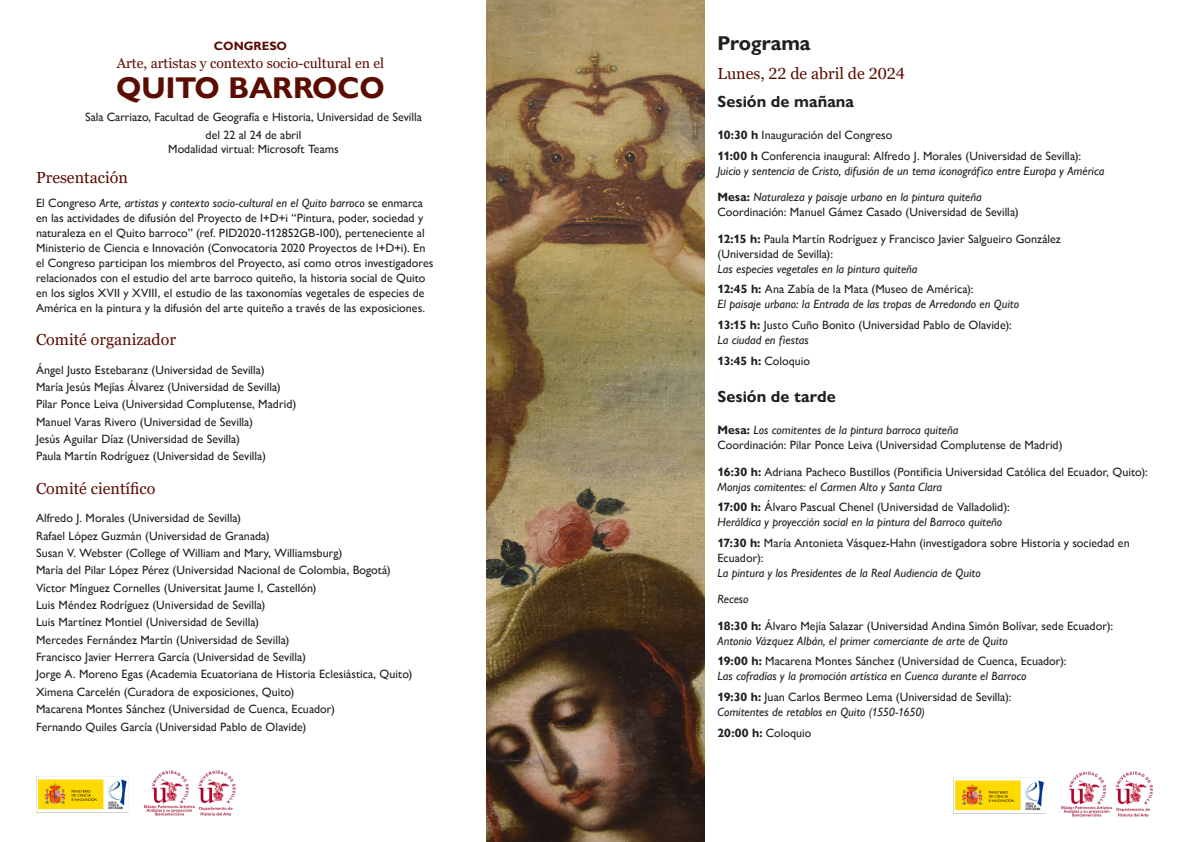
<style>
.page{position:relative;width:1191px;height:842px;background:#fff}
.page>*{position:absolute;margin:0;border:0;box-sizing:border-box;transform-origin:0 0}
.t1{font:700 30px "Gill Sans Nova";color:#5b0d02}
.t2{font:700 20px "Gill Sans Nova";color:#231f20}
.t3{font:16px "Georgia Pro";color:#5b0d02}
.t4{font:700 16px "Gill Sans Nova";color:#231f20}
.t5{font:14px "Georgia Pro";color:#5b0d02}
.t6{font:12px/15px "Gill Sans Nova";color:#231f20}
.t7{font:italic 12px "Gill Sans Nova";letter-spacing:-.005em;color:#231f20}
.t8{font:700 12px "Gill Sans";color:#5b0d02}
.s1{font-style:italic}
.s2{font-weight:700}
.s3{font-weight:700;font-style:normal}
</style>
<div class="page">
<img style="left:36px;top:0;width:451px;height:824px">
<img style="left:953px;top:771px;width:200px;height:46px">
<img style="left:487px;top:0;width:217px;height:842px">
<p class="t8" style="left:214px;top:38px;width:75px">CONGRESO</p>
<p class="t5" style="left:117px;top:55px;width:269px">Arte, artistas y contexto socio-cultural en el</p>
<p class="t1" style="left:116px;top:70px;width:270px">QUITO BARROCO</p>
<p class="t6" style="left:85px;top:109px;width:338px">Sala Carriazo, Facultad de Geografía e Historia, Universidad de Sevilla</p>
<p class="t3" style="left:36px;top:169px;width:93px">Presentación</p>
<p class="t6" style="left:205px;top:127px;width:97px">del 22 al 24 de abril</p>
<p class="t6" style="left:168px;top:142px;width:172px">Modalidad virtual: Microsoft Teams</p>
<p class="t6" style="left:36px;top:196px;width:399px">El Congreso <span class="s1">Arte, artistas y contexto socio-cultural en el Quito barroco</span> se enmarca en las actividades de difusión del Proyecto de I+D+i “Pintura, poder, sociedad y naturaleza en el Quito barroco” (ref. PID2020-112852GB-I00), perteneciente al Ministerio de Ciencia e Innovación (Convocatoria 2020 Proyectos de I+D+i). En el Congreso participan los miembros del Proyecto, así como otros investigadores relacionados con el estudio del arte barroco quiteño, la historia social de Quito en los siglos XVII y XVIII, el estudio de las taxonomías vegetales de especies de América en la pintura y la difusión del arte quiteño a través de las exposiciones.</p>
<p class="t3" style="left:36px;top:331px;width:141px">Comité organizador</p>
<p class="t6" style="left:36px;top:362px;width:230px">Ángel Justo Estebaranz (Universidad de Sevilla)</p>
<p class="t6" style="left:36px;top:379px;width:246px">María Jesús Mejías Álvarez (Universidad de Sevilla)</p>
<p class="t6" style="left:36px;top:397px;width:262px">Pilar Ponce Leiva (Universidad Complutense, Madrid)</p>
<p class="t6" style="left:36px;top:414px;width:218px">Manuel Varas Rivero (Universidad de Sevilla)</p>
<p class="t6" style="left:36px;top:431px;width:205px">Jesús Aguilar Díaz (Universidad de Sevilla)</p>
<p class="t6" style="left:36px;top:449px;width:231px">Paula Martín Rodríguez (Universidad de Sevilla)</p>
<p class="t3" style="left:36px;top:479px;width:121px">Comité científico</p>
<p class="t6" style="left:36px;top:511px;width:207px">Alfredo J. Morales (Universidad de Sevilla)</p>
<p class="t6" style="left:36px;top:528px;width:235px">Rafael López Guzmán (Universidad de Granada)</p>
<p class="t6" style="left:36px;top:546px;width:308px">Susan V. Webster (College of William and Mary, Williamsburg)</p>
<p class="t6" style="left:36px;top:563px;width:356px">María del Pilar López Pérez (Universidad Nacional de Colombia, Bogotá)</p>
<p class="t6" style="left:36px;top:580px;width:282px">Víctor Mínguez Cornelles (Universitat Jaume I, Castellón)</p>
<p class="t6" style="left:36px;top:598px;width:231px">Luis Méndez Rodríguez (Universidad de Sevilla)</p>
<p class="t6" style="left:36px;top:615px;width:224px">Luis Martínez Montiel (Universidad de Sevilla)</p>
<p class="t6" style="left:36px;top:632px;width:255px">Mercedes Fernández Martín (Universidad de Sevilla)</p>
<p class="t6" style="left:36px;top:650px;width:271px">Francisco Javier Herrera García (Universidad de Sevilla)</p>
<p class="t6" style="left:36px;top:667px;width:378px">Jorge A. Moreno Egas (Academia Ecuatoriana de Historia Eclesiástica, Quito)</p>
<p class="t6" style="left:36px;top:684px;width:260px">Ximena Carcelén (Curadora de exposiciones, Quito)</p>
<p class="t6" style="left:36px;top:702px;width:300px">Macarena Montes Sánchez (Universidad de Cuenca, Ecuador)</p>
<p class="t6" style="left:36px;top:719px;width:272px">Fernando Quiles García (Universidad Pablo de Olavide)</p>
<p class="t2" style="left:717px;top:31px;width:95px">Programa</p>
<p class="t3" style="left:717px;top:64px;width:189px">Lunes, 22 de abril de 2024</p>
<p class="t4" style="left:717px;top:92px;width:138px">Sesión de mañana</p>
<p class="t6" style="left:717px;top:128px;width:176px"><span class="s2">10:30 h</span> Inauguración del Congreso</p>
<p class="t6" style="left:717px;top:148px;width:365px"><span class="s2">11:00 h</span> Conferencia inaugural: Alfredo J. Morales (Universidad de Sevilla):</p>
<p class="t7" style="left:717px;top:164px;width:388px">Juicio y sentencia de Cristo, difusión de un tema iconográfico entre Europa y América</p>
<p class="t7" style="left:717px;top:190px;width:266px"><span class="s3">Mesa:</span> Naturaleza y paisaje urbano en la pintura quiteña</p>
<p class="t6" style="left:717px;top:205px;width:303px">Coordinación: Manuel Gámez Casado (Universidad de Sevilla)</p>
<p class="t6" style="left:717px;top:231px;width:345px"><span class="s2">12:15 h:</span> Paula Martín Rodríguez y Francisco Javier Salgueiro González</p>
<p class="t6" style="left:717px;top:246px;width:117px">(Universidad de Sevilla):</p>
<p class="t7" style="left:717px;top:261px;width:202px">Las especies vegetales en la pintura quiteña</p>
<p class="t6" style="left:717px;top:282px;width:258px"><span class="s2">12:45 h:</span> Ana Zabía de la Mata (Museo de América):</p>
<p class="t7" style="left:717px;top:297px;width:303px">El paisaje urbano: la Entrada de las tropas de Arredondo en Quito</p>
<p class="t6" style="left:717px;top:317px;width:296px"><span class="s2">13:15 h:</span> Justo Cuño Bonito (Universidad Pablo de Olavide):</p>
<p class="t7" style="left:717px;top:333px;width:93px">La ciudad en fiestas</p>
<p class="t6" style="left:717px;top:353px;width:94px"><span class="s2">13:45 h:</span> Coloquio</p>
<p class="t4" style="left:717px;top:387px;width:120px">Sesión de tarde</p>
<p class="t7" style="left:717px;top:423px;width:242px"><span class="s3">Mesa:</span> Los comitentes de la pintura barroca quiteña</p>
<p class="t6" style="left:717px;top:438px;width:347px">Coordinación: Pilar Ponce Leiva (Universidad Complutense de Madrid)</p>
<p class="t6" style="left:717px;top:464px;width:432px"><span class="s2">16:30 h:</span> Adriana Pacheco Bustillos (Pontificia Universidad Católica del Ecuador, Quito):</p>
<p class="t7" style="left:717px;top:479px;width:226px">Monjas comitentes: el Carmen Alto y Santa Clara</p>
<p class="t6" style="left:717px;top:500px;width:294px"><span class="s2">17:00 h:</span> Álvaro Pascual Chenel (Universidad de Valladolid):</p>
<p class="t7" style="left:717px;top:515px;width:286px">Heráldica y proyección social en la pintura del Barroco quiteño</p>
<p class="t6" style="left:717px;top:535px;width:414px"><span class="s2">17:30 h:</span> María Antonieta Vásquez-Hahn (investigadora sobre Historia y sociedad en<br>Ecuador):</p>
<p class="t7" style="left:717px;top:566px;width:265px">La pintura y los Presidentes de la Real Audiencia de Quito</p>
<p class="t7" style="left:717px;top:592px;width:33px">Receso</p>
<p class="t6" style="left:717px;top:618px;width:397px"><span class="s2">18:30 h:</span> Álvaro Mejía Salazar (Universidad Andina Simón Bolívar, sede Ecuador):</p>
<p class="t7" style="left:717px;top:633px;width:292px">Antonio Vázquez Albán, el primer comerciante de arte de Quito</p>
<p class="t6" style="left:717px;top:654px;width:351px"><span class="s2">19:00 h:</span> Macarena Montes Sánchez (Universidad de Cuenca, Ecuador):</p>
<p class="t7" style="left:717px;top:669px;width:310px">Las cofradías y la promoción artística en Cuenca durante el Barroco</p>
<p class="t6" style="left:717px;top:689px;width:295px"><span class="s2">19:30 h:</span> Juan Carlos Bermeo Lema (Universidad de Sevilla):</p>
<p class="t7" style="left:717px;top:705px;width:209px">Comitentes de retablos en Quito (1550-1650)</p>
<p class="t6" style="left:717px;top:725px;width:96px"><span class="s2">20:00 h:</span> Coloquio</p>
</div>
